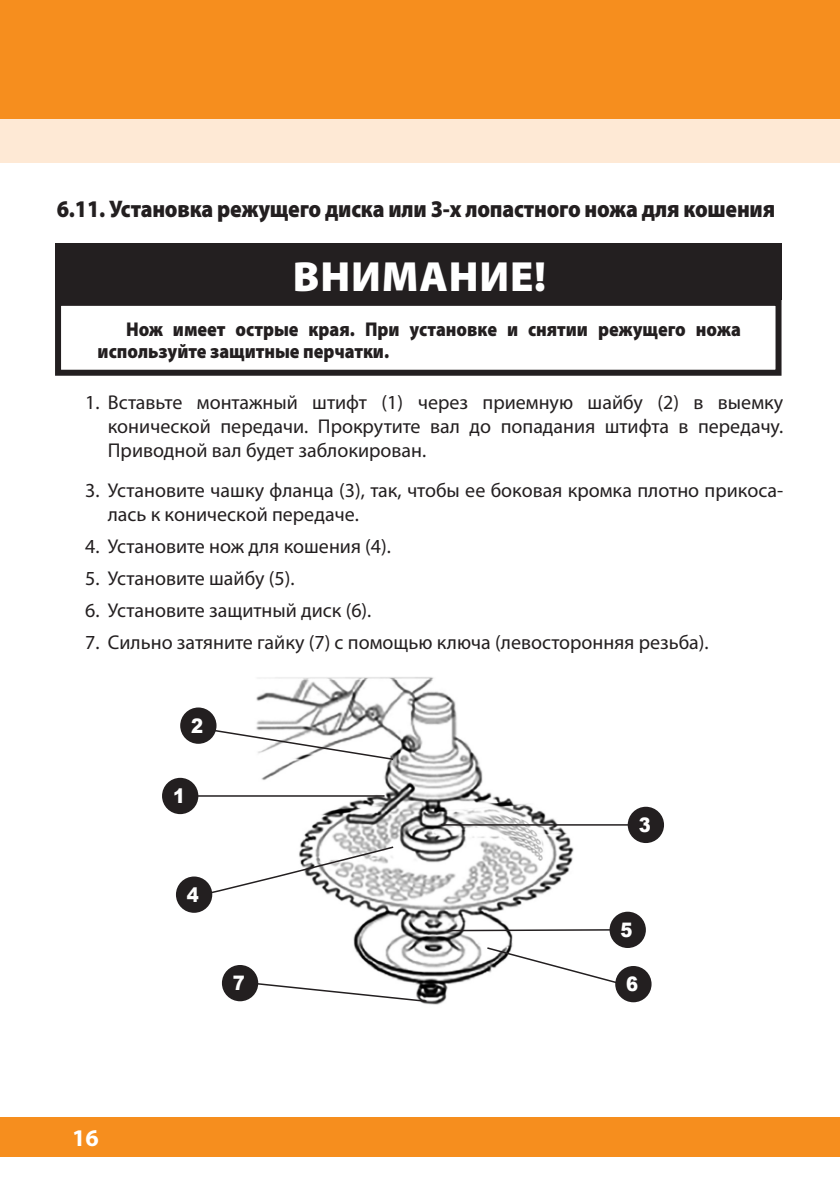
<style>
.page{position:relative;width:840px;height:1191px;background:#fff}
.page>*{position:absolute;margin:0;border:0;box-sizing:border-box;transform-origin:0 0}
.t1{font:900 42.4px "Myriad Pro";letter-spacing:.02em;color:#fff}
.t2{font:900 24px "Myriad Pro";letter-spacing:-.01em;color:#231f20;scale:.9 1}
.t3{font:700 24px "Myriad Pro";color:#fff}
.t4{font:20px/24px "Myriad Pro";color:#231f20;text-align:justify}
.t5{font:900 20px/21.2px "Myriad Pro";color:#231f20;scale:.9 1}
.t6{font:900 20px "Arial";color:#fff;scale:.9 1}
</style>
<div class="page">
<div style="left:0;top:0;width:839px;height:119px;background:#f68e1e"></div>
<div style="left:0;top:1117px;width:839px;height:40px;background:#f68e1e"></div>
<div style="left:0;top:119px;width:839px;height:44px;background:#fee9d5"></div>
<img style="left:223px;top:677px;width:389px;height:328px">
<div style="left:55px;top:300px;width:726px;height:76px;border:6px solid #231f20"></div>
<div style="left:55px;top:244px;width:726px;height:56px;background:#231f20"></div>
<div style="left:180px;top:707px;width:36px;height:37px;background:#231f20;border-radius:50%"></div>
<div style="left:162px;top:778px;width:36px;height:36px;background:#231f20;border-radius:50%"></div>
<div style="left:222px;top:965px;width:36px;height:36px;background:#231f20;border-radius:50%"></div>
<div style="left:176px;top:876px;width:36px;height:36px;background:#231f20;border-radius:50%"></div>
<div style="left:627px;top:806px;width:36px;height:37px;background:#231f20;border-radius:50%"></div>
<div style="left:615px;top:966px;width:36px;height:36px;background:#231f20;border-radius:50%"></div>
<div style="left:609px;top:911px;width:36px;height:37px;background:#231f20;border-radius:50%"></div>
<svg style="left:210px;top:728px;width:184px;height:33px"></svg>
<hr style="left:190px;top:795px;width:194px;height:1px;background:#231f20">
<svg style="left:200px;top:845px;width:194px;height:51px"></svg>
<svg style="left:249px;top:981px;width:179px;height:22px"></svg>
<hr style="left:441px;top:824px;width:192px;height:1px;background:#231f20">
<svg style="left:485px;top:946px;width:138px;height:40px"></svg>
<svg style="left:446px;top:928px;width:164px;height:4px"></svg>
<p class="t2" style="left:57px;top:192px;width:799px">6.11. Установка режущего диска или 3-х лопастного ножа для кошения</p>
<h1 class="t1" style="left:292px;top:249px;width:255px">ВНИМАНИЕ!</h1>
<p class="t5" style="left:98px;top:318px;width:715px;text-indent:28px">Нож имеет острые края. При установке и снятии режущего ножа используйте защитные перчатки.</p>
<p class="t4" style="left:108px;top:389px;width:676px;text-indent:-23px">1. Вставьте монтажный штифт (1) через приемную шайбу (2) в выемку конической передачи. Прокрутите вал до попадания штифта в передачу.<br>Приводной вал будет заблокирован.</p>
<p class="t4" style="left:108px;top:477px;width:676px;text-indent:-23px">3. Установите чашку фланца (3), так, чтобы ее боковая кромка плотно прикоса&shy;лась к конической передаче.</p>
<p class="t4" style="left:85px;top:533px;width:307px">4. Установите нож для кошения (4).</p>
<p class="t4" style="left:85px;top:565px;width:211px">5. Установите шайбу (5).</p>
<p class="t4" style="left:85px;top:597px;width:287px">6. Установите защитный диск (6).</p>
<p class="t4" style="left:85px;top:629px;width:624px">7. Сильно затяните гайку (7) с помощью ключа (левосторонняя резьба).</p>
<p class="t3" style="left:72px;top:1122px;width:28px">16</p>
<p class="t6" style="left:191px;top:711px;width:15px">2</p>
<p class="t6" style="left:173px;top:781px;width:15px">1</p>
<p class="t6" style="left:187px;top:880px;width:15px">4</p>
<p class="t6" style="left:233px;top:968px;width:15px">7</p>
<p class="t6" style="left:638px;top:810px;width:15px">3</p>
<p class="t6" style="left:620px;top:915px;width:15px">5</p>
<p class="t6" style="left:626px;top:969px;width:15px">6</p>
</div>
